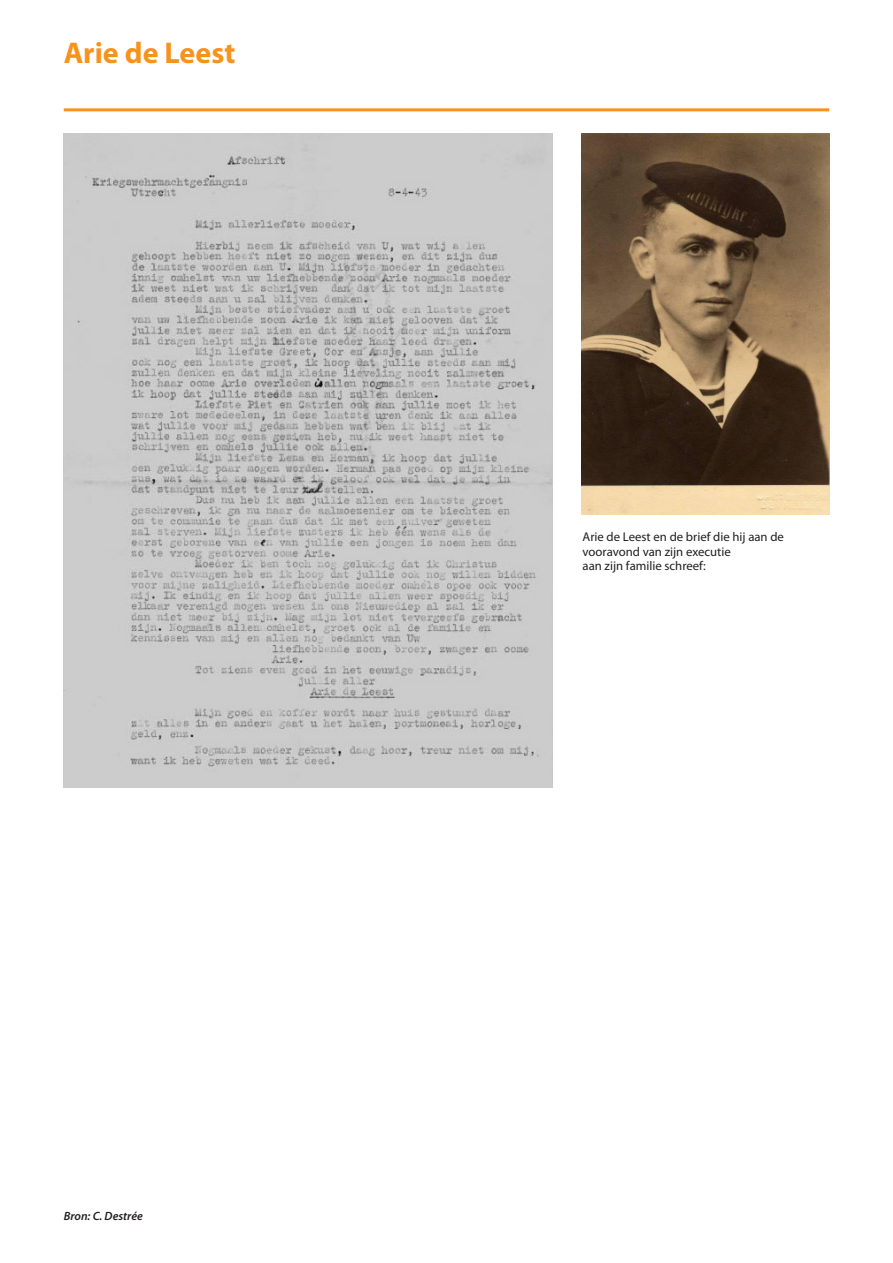
<style>
.page{position:relative;width:893px;height:1263px;background:#fff}
.page>*{position:absolute;margin:0;border:0;box-sizing:border-box;transform-origin:0 0}
.naam{font:700 30px "Myriad Pro";color:#f7931d}
.datum{font:12.75px/14.2px "Myriad Pro";color:#231f20}
.t1{font:italic 600 12px "Myriad Pro";color:#231f20}
</style>
<div class="page">
<hr style="left:64px;top:108px;width:765px;height:3px;background:#f7931d">
<img style="left:582px;top:134px;width:247px;height:380px">
<img style="left:64px;top:134px;width:489px;height:654px">
<p class="naam" style="left:64px;top:33px;width:173px">Arie de Leest</p>
<p class="t1" style="left:64px;top:1208px;width:81px">Bron: C. Destrée</p>
<p class="datum" style="left:583px;top:530px;width:203px">Arie de Leest en de brief die hij aan de vooravond van zijn executie</p>
<p class="datum" style="left:583px;top:558px;width:125px">aan zijn familie schreef:</p>
</div>
